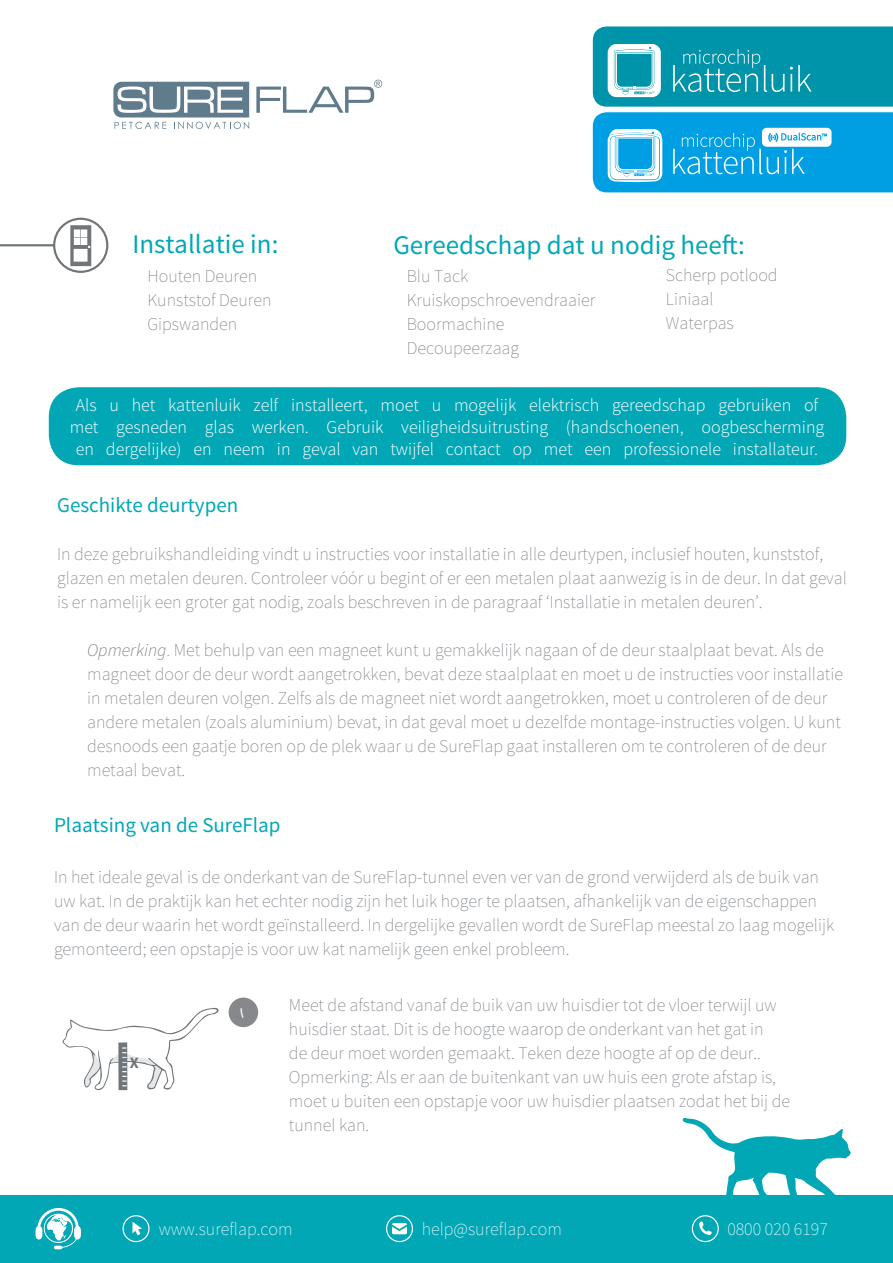
<style>
.page{position:relative;width:893px;height:1263px;background:#fff}
.page>*{position:absolute;margin:0;border:0;box-sizing:border-box;transform-origin:0 0}
.t1{font:27px "Source Sans Pro";color:#02a7b6}
.t2{font:21px "Source Sans Pro";color:#02a7b6}
.t3{font:200 18px/24px "Source Sans Pro";color:#787d83}
.t4{font:300 18px/21.6px "Source Sans Pro";color:#fff;text-align:center}
.t5{font:200 18px "Source Sans Pro";color:#fff}
.t6{font:700 15.9px "Source Sans Pro";color:#6f7578}
.t7{font:11.85px "Gloria Hallelujah";color:#fff}
.s1{font-weight:300;font-style:italic;color:#86888c}
.s2{color:#86888c}
</style>
<div class="page">
<div style="left:0;top:1195px;width:893px;height:68px;background:#02a7b6"></div>
<svg style="left:36px;top:1208px;width:45px;height:41px"></svg>
<svg style="left:123px;top:1215px;width:27px;height:27px"></svg>
<svg style="left:682px;top:1118px;width:169px;height:77px"></svg>
<svg style="left:386px;top:1215px;width:27px;height:27px"></svg>
<svg style="left:692px;top:1215px;width:27px;height:27px"></svg>
<svg style="left:256px;top:80px;width:126px;height:33px"></svg>
<svg style="left:113px;top:82px;width:136px;height:47px"></svg>
<div style="left:49px;top:387px;width:797px;height:78px;background:#02a7b6;border-radius:30px"></div>
<svg style="left:0;top:217px;width:109px;height:56px"></svg>
<svg style="left:593px;top:26px;width:300px;height:166px;background:#24a7cd"></svg>
<div style="left:229px;top:997px;width:29px;height:30px;background:#86888c;border-radius:50%"></div>
<svg style="left:62px;top:1007px;width:157px;height:83px"></svg>
<p class="t1" style="left:133px;top:228px;width:147px">Installatie in:</p>
<p class="t1" style="left:393px;top:228px;width:353px">Gereedschap dat u nodig heeft:</p>
<p class="t3" style="left:148px;top:264px;width:111px">Houten Deuren</p>
<p class="t3" style="left:148px;top:288px;width:125px">Kunststof Deuren</p>
<p class="t3" style="left:148px;top:312px;width:91px">Gipswanden</p>
<p class="t3" style="left:666px;top:263px;width:113px">Scherp potlood</p>
<p class="t3" style="left:666px;top:287px;width:49px">Liniaal</p>
<p class="t3" style="left:666px;top:311px;width:69px">Waterpas</p>
<p class="t3" style="left:407px;top:264px;width:63px">Blu Tack</p>
<p class="t3" style="left:407px;top:288px;width:190px">Kruiskopschroevendraaier</p>
<p class="t3" style="left:407px;top:312px;width:99px">Boormachine</p>
<p class="t3" style="left:407px;top:336px;width:114px">Decoupeerzaag</p>
<p class="t4" style="left:70px;top:395px;width:756px">Als u het kattenluik zelf installeert, moet u mogelijk elektrisch gereedschap gebruiken of met gesneden glas werken. Gebruik veiligheidsuitrusting (handschoenen, oogbescherming en dergelijke) en neem in geval van twijfel contact op met een professionele installateur.</p>
<p class="t2" style="left:57px;top:492px;width:183px">Geschikte deurtypen</p>
<p class="t3" style="left:57px;top:542px;width:791px">In deze gebruikshandleiding vindt u instructies voor installatie in alle deurtypen, inclusief houten, kunststof, glazen en metalen deuren. Controleer vóór u begint of er een metalen plaat aanwezig is in de deur. In dat geval is er namelijk een groter gat nodig, zoals beschreven in de paragraaf ‘Installatie in metalen deuren’.</p>
<p class="t3" style="left:87px;top:638px;width:757px"><span class="s1">Opmerking</span><span class="s2">.</span> Met behulp van een magneet kunt u gemakkelijk nagaan of de deur staalplaat bevat. Als de magneet door de deur wordt aangetrokken, bevat deze staalplaat en moet u de instructies voor installatie in metalen deuren volgen. Zelfs als de magneet niet wordt aangetrokken, moet u controleren of de deur andere metalen (zoals aluminium) bevat, in dat geval moet u dezelfde montage-instructies volgen. U kunt desnoods een gaatje boren op de plek waar u de SureFlap gaat installeren om te controleren of de deur metaal bevat.</p>
<p class="t2" style="left:54px;top:812px;width:228px">Plaatsing van de SureFlap</p>
<p class="t3" style="left:54px;top:865px;width:782px">In het ideale geval is de onderkant van de SureFlap-tunnel even ver van de grond verwijderd als de buik van uw kat. In de praktijk kan het echter nodig zijn het luik hoger te plaatsen, afhankelijk van de eigenschappen van de deur waarin het wordt geïnstalleerd. In dergelijke gevallen wordt de SureFlap meestal zo laag mogelijk gemonteerd; een opstapje is voor uw kat namelijk geen enkel probleem.</p>
<p class="t3" style="left:289px;top:993px;width:503px">Meet de afstand vanaf de buik van uw huisdier tot de vloer terwijl uw huisdier staat. Dit is de hoogte waarop de onderkant van het gat in<br>de deur moet worden gemaakt. Teken deze hoogte af op de deur..<br>Opmerking: Als er aan de buitenkant van uw huis een grote afstap is, moet u buiten een opstapje voor uw huisdier plaatsen zodat het bij de tunnel kan.</p>
<p class="t7" style="left:241px;top:1007px;width:5px">1</p>
<p class="t6" style="left:130px;top:1052px;width:10px">X</p>
<p class="t5" style="left:159px;top:1218px;width:135px">www.sureflap.com</p>
<p class="t5" style="left:422px;top:1218px;width:142px">help@sureflap.com</p>
<p class="t5" style="left:727px;top:1218px;width:102px">0800 020 6197</p>
</div>
